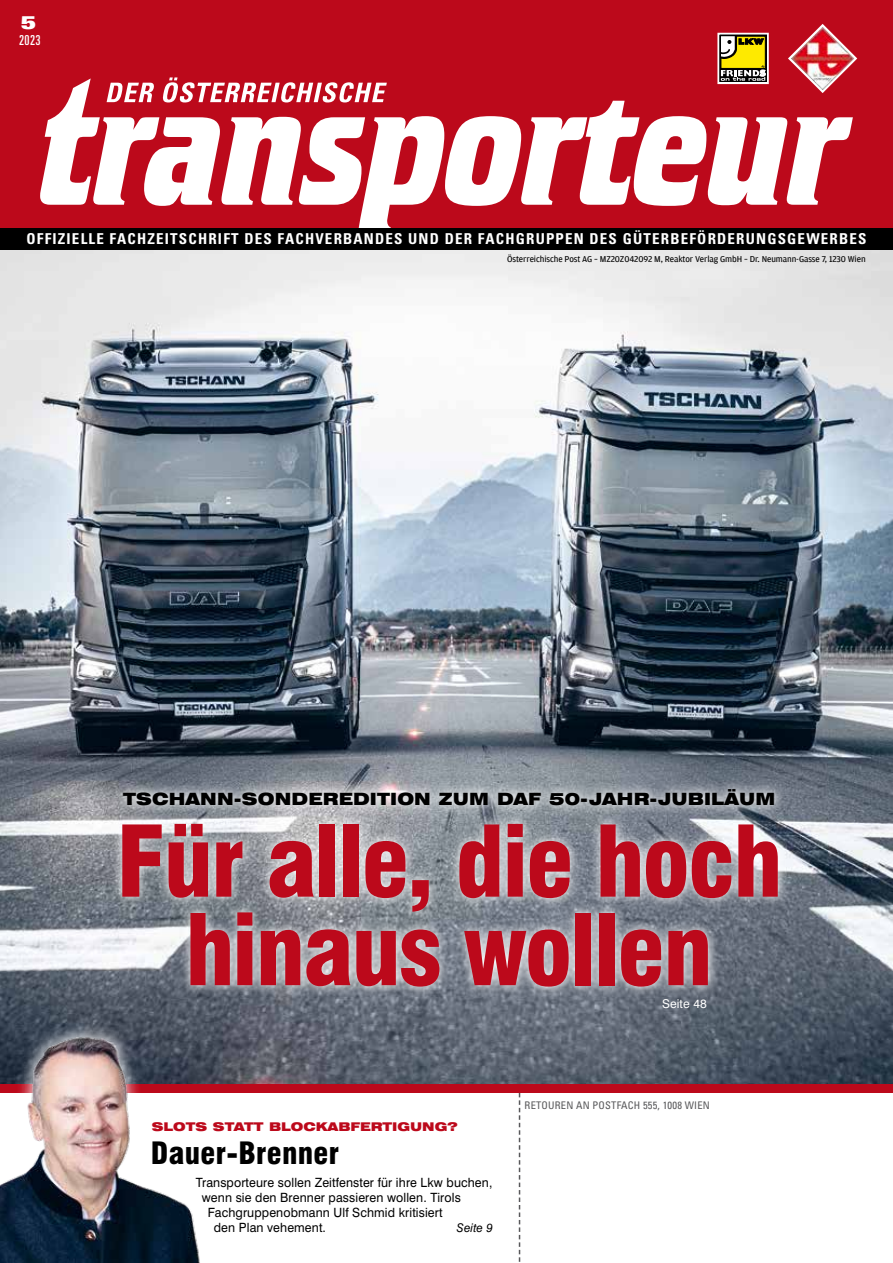
<style>
.page{position:relative;width:893px;height:1263px;background:#fff}
.page>*{position:absolute;margin:0;border:0;box-sizing:border-box;transform-origin:0 0}
.t1{font:900 condensed 96px/88.5px "Swiss 721 BT";letter-spacing:-.02em;color:#bc091b;text-align:center}
.t2{font:900 condensed 30px "Swiss 721 BT";letter-spacing:.01em;color:#000}
.t3{font:900 expanded 18.15px "Univers";color:#fff}
.t4{font:900 expanded 16.95px "Swiss 721 BT";letter-spacing:.01em;color:#000;scale:.95 1}
.t5{font:700 condensed 15px "Univers";letter-spacing:.08em;color:#fff}
.t6{font:ultra-condensed 13.65px "Univers";color:#fff}
.t7{font:12.75px "Swiss 721 BT";letter-spacing:.01em;color:#000}
.t8{font:12.15px "Swiss 721 BT";letter-spacing:.01em;color:#fff}
.t9{font:900 expanded 12px "Swiss 721 BT";color:#bc091b}
.t10{font:italic 12px "Swiss 721 BT";letter-spacing:.01em;color:#000}
.t11{font:condensed 10.5px "Univers";letter-spacing:.02em;color:#58585a}
.t12{font:9px "Amplitude";letter-spacing:-.01em;color:#000}
</style>
<div class="page">
<img style="left:0;top:249px;width:893px;height:835px">
<div style="left:0;top:0;width:893px;height:231px;background:#bc091b"></div>
<svg style="left:519px;top:1093px;width:1px;height:169px"></svg>
<svg style="left:717px;top:32px;width:52px;height:46px;background:#ada048"></svg>
<svg style="left:40px;top:78px;width:813px;height:150px"></svg>
<svg style="left:107px;top:77px;width:280px;height:25px"></svg>
<div style="left:0;top:228px;width:893px;height:21px;background:#000"></div>
<img style="left:787px;top:24px;width:71px;height:70px">
<div style="left:0;top:1084px;width:893px;height:9px;background:#bc091b"></div>
<img style="left:0;top:965px;width:297px;height:298px">
<svg style="left:110px;top:778px;width:680px;height:220px;background:#acb0b7"></svg>
<h3 class="t3" style="left:21px;top:11px;width:17px">5</h3>
<p class="t6" style="left:19px;top:32px;width:23px">2023</p>
<p class="t5" style="left:26px;top:230px;width:842px">OFFIZIELLE FACHZEITSCHRIFT DES FACHVERBANDES UND DER FACHGRUPPEN DES GÜTERBEFÖRDERUNGSGEWERBES</p>
<p class="t12" style="left:507px;top:254px;width:360px">Österreichische Post AG – MZ20Z042092 M, Reaktor Verlag GmbH – Dr. Neumann-Gasse 7, 1230 Wien</p>
<h3 class="t4" style="left:123px;top:789px;width:688px">TSCHANN-SONDEREDITION ZUM DAF 50-JAHR-JUBILÄUM</h3>
<h1 class="t1" style="left:116px;top:817px;width:667px">Für alle, die hoch hinaus wollen</h1>
<p class="t8" style="left:662px;top:996px;width:46px">Seite 48</p>
<p class="t9" style="left:152px;top:1120px;width:307px">SLOTS STATT BLOCKABFERTIGUNG?</p>
<h2 class="t2" style="left:151px;top:1135px;width:190px">Dauer-Brenner</h2>
<p class="t7" style="left:196px;top:1175px;width:298px">Transporteure sollen Zeitfenster für ihre Lkw buchen,</p>
<p class="t7" style="left:202px;top:1190px;width:260px">wenn sie den Brenner passieren wollen. Tirols</p>
<p class="t7" style="left:208px;top:1205px;width:236px">Fachgruppenobmann Ulf Schmid kritisiert</p>
<p class="t7" style="left:214px;top:1220px;width:114px">den Plan vehement.</p>
<p class="t10" style="left:457px;top:1221px;width:37px">Seite 9</p>
<p class="t11" style="left:525px;top:1099px;width:187px">RETOUREN AN POSTFACH 555, 1008 WIEN</p>
</div>
